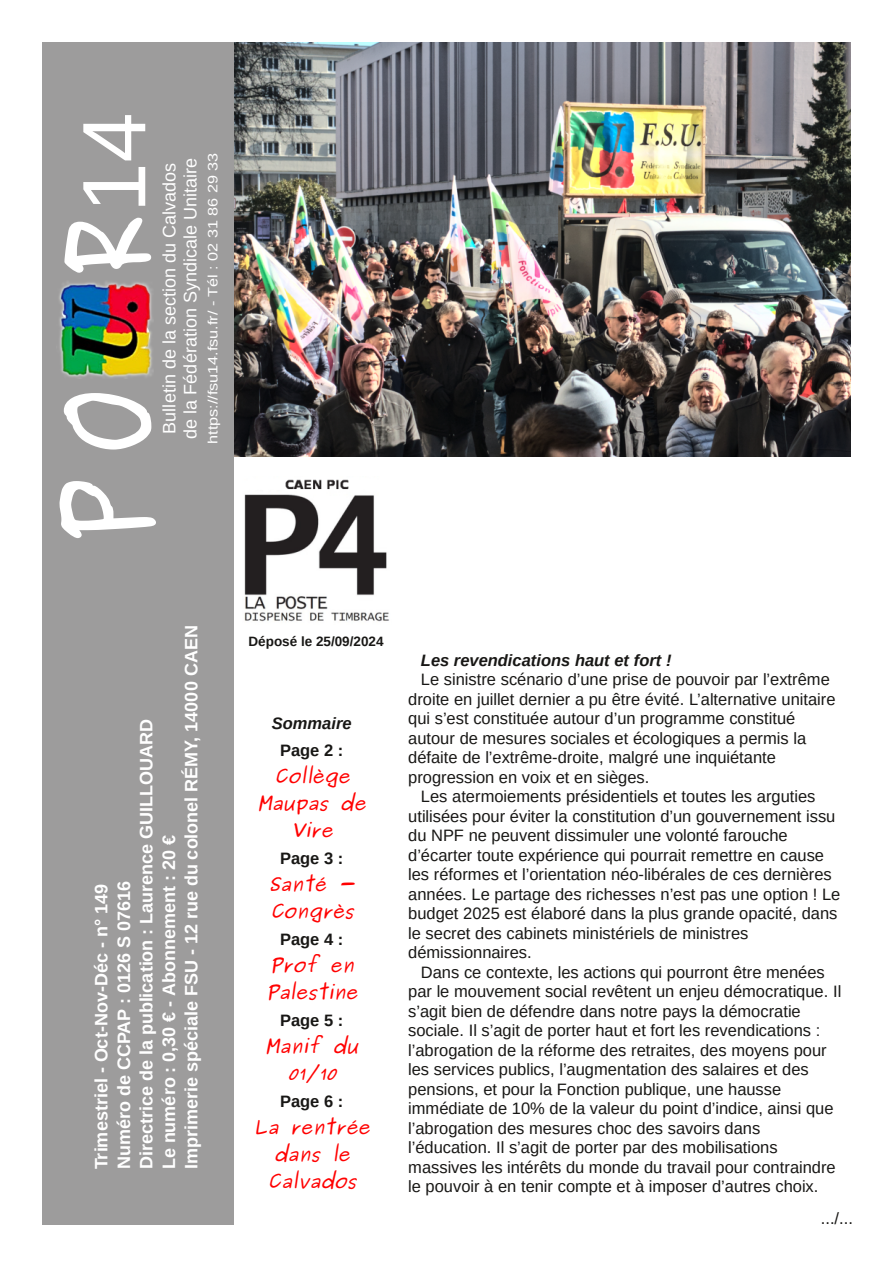
<style>
.page{position:relative;width:893px;height:1263px;background:#fff}
.page>*{position:absolute;margin:0;border:0;box-sizing:border-box;transform-origin:0 0}
.t1{font:700 109.65px "Purisa";color:#fff;scale:.86 1}
.t2{font:700 18px/22.5px "Liberation Sans";color:#fff}
.t3{font:italic 700 18px/27px "Purisa";color:#f00;text-align:center}
.t4{font:18px/21px "Liberation Sans";color:#fff}
.t5{font:16.5px/19.5px "Liberation Sans";color:#181715}
.t6{font:italic 700 16.5px "Liberation Sans";color:#181715}
.t7{font:700 16.5px "Liberation Sans";color:#181715}
.t8{font:13.5px "Liberation Sans";color:#fff;scale:1.2 1}
.t9{font:700 13.5px "Liberation Sans";color:#181715}
.s1{font-family:"Liberation Sans";font-weight:400;font-size:90px}
</style>
<div class="page">
<img style="left:234px;top:43px;width:616px;height:413px">
<div style="left:43px;top:43px;width:191px;height:1182px;background:#9d9c9c"></div>
<img style="left:244px;top:479px;width:145px;height:143px">
<img style="left:59px;top:282px;width:94px;height:96px">
<h1 class="t1" style="left:47px;top:542px;width:502px;rotate:-90deg">POUR<span class="s1">14</span></h1>
<p class="t4" style="left:159px;top:439px;width:282px;rotate:-90deg">Bulletin de la section du Calvados de la Fédération Syndicale Unitaire</p>
<p class="t8" style="left:205px;top:444px;width:244px;rotate:-90deg">https://fsu14.fsu.fr/ - Tél : 02 31 86 29 33</p>
<p class="t2" style="left:90px;top:1169px;width:545px;rotate:-90deg">Trimestriel - Oct-Nov-Déc - n° 149<br>Numéro de CCPAP : 0126 S 07616<br>Directrice de la publication : Laurence GUILLOUARD<br>Le numéro : 0,30 € - Abonnement : 20 €<br>Imprimerie spéciale FSU - 12 rue du colonel RÉMY, 14000 CAEN</p>
<p class="t9" style="left:249px;top:634px;width:137px">Déposé le 25/09/2024</p>
<p class="t6" style="left:272px;top:714px;width:81px">Sommaire</p>
<p class="t7" style="left:280px;top:741px;width:65px">Page 2 :</p>
<p class="t3" style="left:258px;top:763px;width:109px">Collège<br>Maupas de<br>Vire</p>
<p class="t7" style="left:280px;top:849px;width:65px">Page 3 :</p>
<p class="t3" style="left:269px;top:871px;width:87px;text-align:left">Santé -<br>Congrès</p>
<p class="t7" style="left:280px;top:930px;width:65px">Page 4 :</p>
<p class="t3" style="left:266px;top:952px;width:93px;text-align:left">Prof en<br>Palestine</p>
<p class="t7" style="left:280px;top:1011px;width:65px">Page 5 :</p>
<p class="t3" style="left:266px;top:1033px;width:94px">Manif du<br>01/10</p>
<p class="t7" style="left:280px;top:1092px;width:65px">Page 6 :</p>
<p class="t3" style="left:254px;top:1114px;width:118px">La rentrée dans le<br>Calvados</p>
<p class="t6" style="left:421px;top:651px;width:252px">Les revendications haut et fort !</p>
<p class="t5" style="left:408px;top:670px;width:429px;text-indent:13px">Le sinistre scénario d’une prise de pouvoir par l’extrême droite en juillet dernier a pu être évité. L’alternative unitaire qui s’est constituée autour d’un programme constitué autour de mesures sociales et écologiques a permis la défaite de l’extrême-droite, malgré une inquiétante progression en voix et en sièges.</p>
<p class="t5" style="left:408px;top:787px;width:434px;text-indent:13px">Les atermoiements présidentiels et toutes les arguties utilisées pour éviter la constitution d’un gouvernement issu du NPF ne peuvent dissimuler une volonté farouche d’écarter toute expérience qui pourrait remettre en cause les réformes et l’orientation néo-libérales de ces dernières années. Le partage des richesses n’est pas une option ! Le budget 2025 est élaboré dans la plus grande opacité, dans le secret des cabinets ministériels de ministres démissionnaires.</p>
<p class="t5" style="left:408px;top:962px;width:435px;text-indent:13px">Dans ce contexte, les actions qui pourront être menées par le mouvement social revêtent un enjeu démocratique. Il s’agit bien de défendre dans notre pays la démocratie sociale. Il s’agit de porter haut et fort les revendications : l’abrogation de la réforme des retraites, des moyens pour les services publics, l’augmentation des salaires et des pensions, et pour la Fonction publique, une hausse immédiate de 10% de la valeur du point d’indice, ainsi que l’abrogation des mesures choc des savoirs dans l’éducation. Il s’agit de porter par des mobilisations massives les intérêts du monde du travail pour contraindre le pouvoir à en tenir compte et à imposer d’autres choix.</p>
<p class="t5" style="left:821px;top:1208px;width:34px">.../...</p>
</div>
